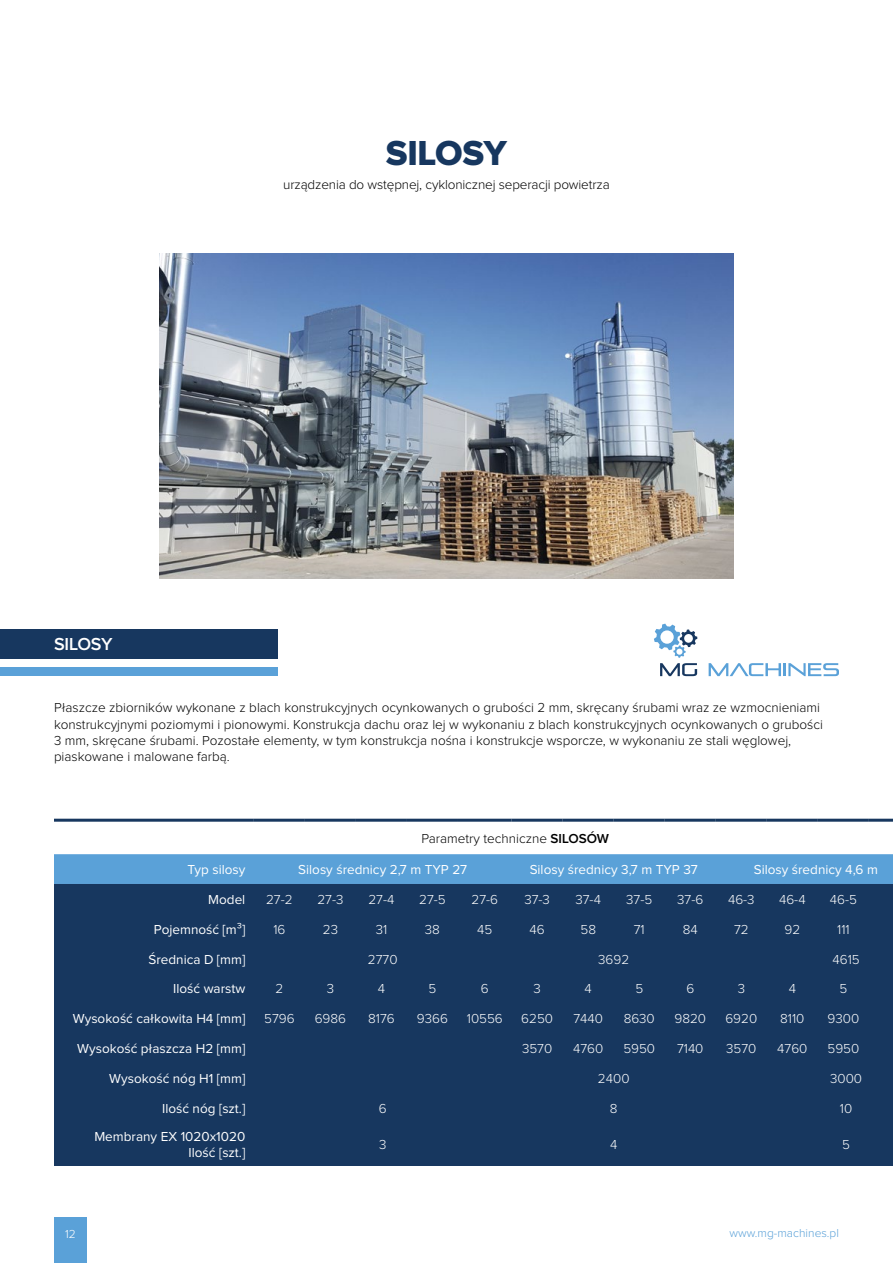
<style>
.page{position:relative;width:893px;height:1263px;background:#fff}
.page>*{position:absolute;margin:0;border:0;box-sizing:border-box;transform-origin:0 0}
.t1{font:36px "Proxima Nova Extrabld";letter-spacing:-.01em;color:#17375f}
.t2{font:600 18px "Proxima Nova";letter-spacing:-.01em;color:#fff}
.t3{font:300 13.5px/16.2px "Proxima Nova";color:#000}
.t4{font:13.5px/16.2px "Proxima Nova";color:#fff;text-align:right}
.t5{font:300 13.5px "Proxima Nova";color:#fff}
.t6{font:300 12px "Proxima Nova";color:#5aa1d8}
.t7{font:300 12px "Proxima Nova";color:#fff}
.s1{font-weight:600}
</style>
<div class="page">
<div style="left:54px;top:854px;width:839px;height:30px;background:#5aa1d8"></div>
<div style="left:54px;top:884px;width:839px;height:282px;background:#17375f"></div>
<hr style="left:54px;top:819px;width:200px;height:3px;background:#17375f">
<hr style="left:254px;top:819px;width:51px;height:3px;background:#17375f">
<hr style="left:305px;top:819px;width:51px;height:3px;background:#17375f">
<hr style="left:356px;top:819px;width:51px;height:3px;background:#17375f">
<hr style="left:407px;top:819px;width:51px;height:3px;background:#17375f">
<hr style="left:458px;top:819px;width:54px;height:3px;background:#17375f">
<hr style="left:512px;top:819px;width:51px;height:3px;background:#17375f">
<hr style="left:563px;top:819px;width:51px;height:3px;background:#17375f">
<hr style="left:614px;top:819px;width:51px;height:3px;background:#17375f">
<hr style="left:665px;top:819px;width:51px;height:3px;background:#17375f">
<hr style="left:716px;top:819px;width:51px;height:3px;background:#17375f">
<hr style="left:767px;top:819px;width:51px;height:3px;background:#17375f">
<hr style="left:818px;top:819px;width:51px;height:3px;background:#17375f">
<hr style="left:869px;top:819px;width:24px;height:3px;background:#17375f">
<img style="left:159px;top:253px;width:575px;height:326px">
<svg style="left:709px;top:663px;width:130px;height:13px"></svg>
<svg style="left:654px;top:624px;width:43px;height:52px"></svg>
<div style="left:54px;top:1218px;width:33px;height:45px;background:#5aa1d8"></div>
<div style="left:0;top:668px;width:277px;height:8px;background:#5aa1d8"></div>
<div style="left:0;top:629px;width:277px;height:30px;background:#17375f"></div>
<h1 class="t1" style="left:386px;top:136px;width:123px">SILOSY</h1>
<p class="t3" style="left:283px;top:177px;width:328px">urządzenia do wstępnej, cyklonicznej seperacji powietrza</p>
<h2 class="t2" style="left:54px;top:635px;width:60px">SILOSY</h2>
<p class="t3" style="left:54px;top:700px;width:770px">Płaszcze zbiorników wykonane z blach konstrukcyjnych ocynkowanych o grubości 2 mm, skręcany śrubami wraz ze wzmocnieniami konstrukcyjnymi poziomymi i pionowymi. Konstrukcja dachu oraz lej w wykonaniu z blach konstrukcyjnych ocynkowanych o grubości 3 mm, skręcane śrubami. Pozostałe elementy, w tym konstrukcja nośna i konstrukcje wsporcze, w wykonaniu ze stali węglowej, piaskowane i malowane farbą.</p>
<p class="t3" style="left:421px;top:830px;width:189px">Parametry techniczne <span class="s1">SILOSÓW</span></p>
<p class="t4" style="left:188px;top:862px;width:59px">Typ silosy</p>
<p class="t4" style="left:298px;top:862px;width:170px">Silosy średnicy 2,7 m TYP 27</p>
<p class="t4" style="left:530px;top:862px;width:170px">Silosy średnicy 3,7 m TYP 37</p>
<p class="t4" style="left:754px;top:862px;width:126px">Silosy średnicy 4,6 m</p>
<p class="t4" style="left:208px;top:892px;width:39px">Model</p>
<p class="t5" style="left:266px;top:893px;width:28px">27-2</p>
<p class="t5" style="left:317px;top:893px;width:28px">27-3</p>
<p class="t5" style="left:368px;top:893px;width:27px">27-4</p>
<p class="t5" style="left:419px;top:893px;width:28px">27-5</p>
<p class="t5" style="left:472px;top:893px;width:28px">27-6</p>
<p class="t5" style="left:524px;top:893px;width:27px">37-3</p>
<p class="t5" style="left:575px;top:893px;width:27px">37-4</p>
<p class="t5" style="left:626px;top:893px;width:28px">37-5</p>
<p class="t5" style="left:677px;top:893px;width:28px">37-6</p>
<p class="t5" style="left:728px;top:893px;width:28px">46-3</p>
<p class="t5" style="left:779px;top:893px;width:28px">46-4</p>
<p class="t5" style="left:830px;top:893px;width:29px">46-5</p>
<p class="t4" style="left:154px;top:922px;width:93px">Pojemność [m³]</p>
<p class="t5" style="left:273px;top:923px;width:14px">16</p>
<p class="t5" style="left:323px;top:923px;width:17px">23</p>
<p class="t5" style="left:376px;top:923px;width:13px">31</p>
<p class="t5" style="left:425px;top:923px;width:17px">38</p>
<p class="t5" style="left:477px;top:923px;width:17px">45</p>
<p class="t5" style="left:530px;top:923px;width:17px">46</p>
<p class="t5" style="left:580px;top:923px;width:17px">58</p>
<p class="t5" style="left:634px;top:923px;width:12px">71</p>
<p class="t5" style="left:683px;top:923px;width:17px">84</p>
<p class="t5" style="left:734px;top:923px;width:16px">72</p>
<p class="t5" style="left:784px;top:923px;width:17px">92</p>
<p class="t5" style="left:837px;top:923px;width:14px">111</p>
<p class="t4" style="left:148px;top:952px;width:98px">Średnica D [mm]</p>
<p class="t5" style="left:368px;top:953px;width:31px">2770</p>
<p class="t5" style="left:598px;top:953px;width:32px">3692</p>
<p class="t5" style="left:832px;top:953px;width:29px">4615</p>
<p class="t4" style="left:173px;top:981px;width:74px">Ilość warstw</p>
<p class="t5" style="left:275px;top:983px;width:9px">2</p>
<p class="t5" style="left:327px;top:983px;width:9px">3</p>
<p class="t5" style="left:378px;top:983px;width:9px">4</p>
<p class="t5" style="left:429px;top:983px;width:9px">5</p>
<p class="t5" style="left:481px;top:983px;width:9px">6</p>
<p class="t5" style="left:533px;top:983px;width:9px">3</p>
<p class="t5" style="left:585px;top:983px;width:9px">4</p>
<p class="t5" style="left:635px;top:983px;width:9px">5</p>
<p class="t5" style="left:686px;top:983px;width:9px">6</p>
<p class="t5" style="left:738px;top:983px;width:9px">3</p>
<p class="t5" style="left:789px;top:983px;width:9px">4</p>
<p class="t5" style="left:839px;top:983px;width:9px">5</p>
<p class="t4" style="left:73px;top:1011px;width:174px">Wysokość całkowita H4 [mm]</p>
<p class="t5" style="left:264px;top:1012px;width:32px">5796</p>
<p class="t5" style="left:315px;top:1012px;width:33px">6986</p>
<p class="t5" style="left:368px;top:1012px;width:28px">8176</p>
<p class="t5" style="left:417px;top:1012px;width:32px">9366</p>
<p class="t5" style="left:467px;top:1012px;width:37px">10556</p>
<p class="t5" style="left:521px;top:1012px;width:33px">6250</p>
<p class="t5" style="left:573px;top:1012px;width:31px">7440</p>
<p class="t5" style="left:624px;top:1012px;width:33px">8630</p>
<p class="t5" style="left:674px;top:1012px;width:33px">9820</p>
<p class="t5" style="left:725px;top:1012px;width:33px">6920</p>
<p class="t5" style="left:780px;top:1012px;width:26px">8110</p>
<p class="t5" style="left:828px;top:1012px;width:33px">9300</p>
<p class="t4" style="left:77px;top:1041px;width:170px">Wysokość płaszcza H2 [mm]</p>
<p class="t5" style="left:522px;top:1042px;width:32px">3570</p>
<p class="t5" style="left:573px;top:1042px;width:32px">4760</p>
<p class="t5" style="left:623px;top:1042px;width:33px">5950</p>
<p class="t5" style="left:677px;top:1042px;width:28px">7140</p>
<p class="t5" style="left:726px;top:1042px;width:32px">3570</p>
<p class="t5" style="left:777px;top:1042px;width:32px">4760</p>
<p class="t5" style="left:827px;top:1042px;width:33px">5950</p>
<p class="t4" style="left:109px;top:1071px;width:138px">Wysokość nóg H1 [mm]</p>
<p class="t5" style="left:598px;top:1072px;width:33px">2400</p>
<p class="t5" style="left:830px;top:1072px;width:33px">3000</p>
<p class="t4" style="left:162px;top:1100px;width:85px">Ilość nóg [szt.]</p>
<p class="t5" style="left:379px;top:1102px;width:9px">6</p>
<p class="t5" style="left:610px;top:1102px;width:9px">8</p>
<p class="t5" style="left:840px;top:1102px;width:14px">10</p>
<p class="t4" style="left:94px;top:1129px;width:152px">Membrany EX 1020x1020<br>Ilość [szt.]</p>
<p class="t5" style="left:379px;top:1139px;width:9px">3</p>
<p class="t5" style="left:610px;top:1139px;width:9px">4</p>
<p class="t5" style="left:842px;top:1139px;width:9px">5</p>
<p class="t7" style="left:65px;top:1228px;width:12px">12</p>
<p class="t6" style="left:730px;top:1228px;width:111px">www.mg-machines.pl</p>
</div>
